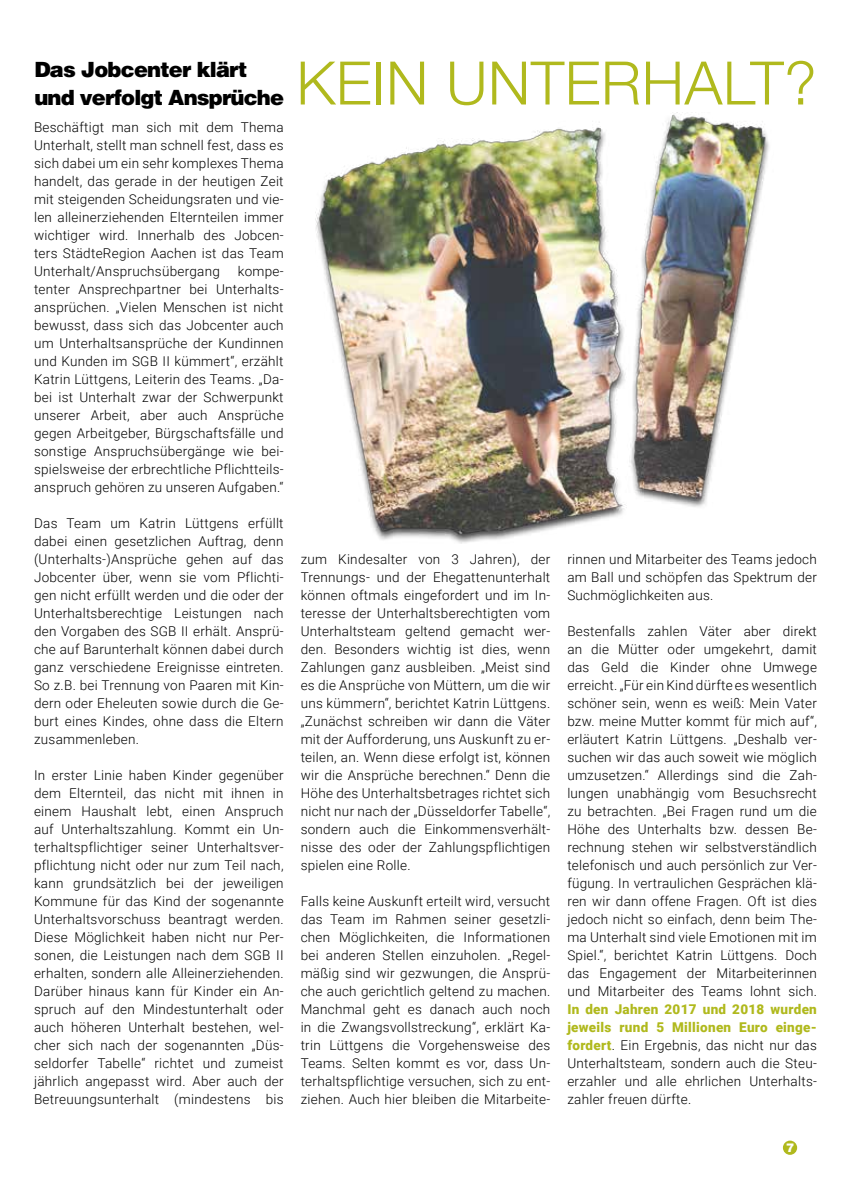
<style>
.page{position:relative;width:851px;height:1191px;background:#fff}
.page>*{position:absolute;margin:0;border:0;box-sizing:border-box;transform-origin:0 0}
.t1{font:300 60px "Helvetica Neue";letter-spacing:.01em;color:#b0b91d}
.t2{font:900 21px/27px "Helvetica";letter-spacing:-.04em;color:#000}
.t3{font:300 13.5px/18px "Roboto";letter-spacing:.02em;color:#000;text-align:justify}
.t4{font:900 12px "Helvetica";color:#fff}
.s1{font-weight:900;color:#b0b91d}
</style>
<div class="page">
<div style="left:782px;top:1140px;width:15px;height:14px;background:#b0b91d;border-radius:50%"></div>
<img style="left:315px;top:112px;width:454px;height:431px">
<h2 class="t2" style="left:34px;top:56px;width:251px">Das Jobcenter klärt und verfolgt Ansprüche</h2>
<h1 class="t1" style="left:296px;top:35px;width:521px">KEIN UNTERHALT?</h1>
<p class="t3" style="left:34px;top:117px;width:251px">Beschäftigt man sich mit dem Thema Unterhalt, stellt man schnell fest, dass es sich dabei um ein sehr komplexes Thema handelt, das gerade in der heutigen Zeit mit steigenden Scheidungsraten und vie&shy;len alleinerziehenden Elternteilen immer wichtiger wird. Innerhalb des Jobcen&shy;ters StädteRegion Aachen ist das Team Unterhalt/Anspruchsübergang</p>
<p class="t3" style="left:34px;top:261px;width:251px;text-indent:204px">kompe&shy;tenter Ansprechpartner bei Unterhalts&shy;ansprüchen. „Vielen Menschen ist nicht bewusst, dass sich das Jobcenter auch um Unterhaltsansprüche der Kundinnen und Kunden im SGB II kümmert“, erzählt Katrin Lüttgens, Leiterin des Teams. „Da&shy;bei ist Unterhalt zwar der Schwerpunkt unserer Arbeit, aber auch Ansprüche gegen Arbeitgeber, Bürgschaftsfälle und sonstige Anspruchsübergänge wie bei&shy;spielsweise der erbrechtliche Pflichtteils&shy;anspruch gehören zu unseren Aufgaben.“</p>
<p class="t3" style="left:34px;top:513px;width:251px">Das Team um Katrin Lüttgens erfüllt dabei einen gesetzlichen Auftrag, denn (Unterhalts-)Ansprüche gehen auf das Jobcenter über, wenn sie vom Pflichti&shy;gen nicht erfüllt werden und die oder der Unterhaltsberechtige Leistungen nach den Vorgaben des SGB II erhält. Ansprü&shy;che auf Barunterhalt können dabei durch ganz verschiedene Ereignisse eintreten.<br>So z.B. bei Trennung von Paaren mit Kin&shy;dern oder Eheleuten sowie durch die Ge&shy;burt eines Kindes, ohne dass die Eltern zusammenleben.</p>
<p class="t3" style="left:34px;top:765px;width:251px">In erster Linie haben Kinder gegenüber dem Elternteil, das nicht mit ihnen in einem Haushalt lebt, einen Anspruch auf Unterhaltszahlung. Kommt ein Un&shy;terhaltspflichtiger seiner Unterhaltsver&shy;pflichtung nicht oder nur zum Teil nach, kann grundsätzlich bei der jeweiligen Kommune für das Kind der sogenannte Unterhaltsvorschuss beantragt werden.<br>Diese Möglichkeit haben nicht nur Per&shy;sonen, die Leistungen nach dem SGB II erhalten, sondern alle Alleinerziehenden.<br>Darüber hinaus kann für Kinder ein An&shy;spruch auf den Mindestunterhalt oder auch höheren Unterhalt bestehen, wel&shy;cher sich nach der sogenannten „Düs&shy;seldorfer Tabelle“ richtet und zumeist jährlich angepasst wird. Aber auch der Betreuungsunterhalt (mindestens bis</p>
<p class="t3" style="left:300px;top:549px;width:251px">zum Kindesalter von 3 Jahren), der Trennungs- und der Ehegattenunterhalt können oftmals eingefordert und im In&shy;teresse der Unterhaltsberechtigten vom Unterhaltsteam geltend gemacht wer&shy;den. Besonders wichtig ist dies, wenn Zahlungen ganz ausbleiben. „Meist sind es die Ansprüche von Müttern, um die wir uns kümmern“, berichtet Katrin Lüttgens. „Zunächst schreiben wir dann die Väter mit der Aufforderung, uns Auskunft zu er&shy;teilen, an. Wenn diese erfolgt ist, können wir die Ansprüche berechnen.“ Denn die Höhe des Unterhaltsbetrages richtet sich nicht nur nach der „Düsseldorfer Tabelle“, sondern auch die Einkommensverhält&shy;nisse des oder der Zahlungspflichtigen spielen eine Rolle.</p>
<p class="t3" style="left:300px;top:891px;width:251px">Falls keine Auskunft erteilt wird, versucht das Team im Rahmen seiner gesetzli&shy;chen Möglichkeiten, die Informationen bei anderen Stellen einzuholen. „Regel&shy;mäßig sind wir gezwungen, die Ansprü&shy;che auch gerichtlich geltend zu machen.<br>Manchmal geht es danach auch noch in die Zwangsvollstreckung“, erklärt Ka&shy;trin Lüttgens die Vorgehensweise des Teams. Selten kommt es vor, dass Un&shy;terhaltspflichtige versuchen, sich zu ent&shy;ziehen. Auch hier bleiben die Mitarbeite-</p>
<p class="t3" style="left:567px;top:549px;width:251px">rinnen und Mitarbeiter des Teams jedoch am Ball und schöpfen das Spektrum der Suchmöglichkeiten aus.</p>
<p class="t3" style="left:567px;top:621px;width:251px">Bestenfalls zahlen Väter aber direkt an die Mütter oder umgekehrt, damit das Geld die Kinder ohne Umwege erreicht. „Für ein Kind dürfte es wesentlich schöner sein, wenn es weiß: Mein Vater bzw. meine Mutter kommt für mich auf“, erläutert Katrin Lüttgens. „Deshalb ver&shy;suchen wir das auch soweit wie möglich umzusetzen.“ Allerdings sind die Zah&shy;lungen unabhängig vom Besuchsrecht zu betrachten. „Bei Fragen rund um die Höhe des Unterhalts bzw. dessen Be&shy;rechnung stehen wir selbstverständlich telefonisch und auch persönlich zur Ver&shy;fügung. In vertraulichen Gesprächen klä&shy;ren wir dann offene Fragen. Oft ist dies jedoch nicht so einfach, denn beim The&shy;ma Unterhalt sind viele Emotionen mit im Spiel.“, berichtet Katrin Lüttgens. Doch das Engagement der Mitarbeiterinnen und Mitarbeiter des Teams lohnt sich.</p>
<p class="t3" style="left:567px;top:999px;width:251px"><span class="s1">In den Jahren 2017 und 2018 wurden jeweils rund 5 Millionen Euro einge&shy;fordert</span>. Ein Ergebnis, das nicht nur das Unterhaltsteam, sondern auch die Steu&shy;erzahler und alle ehrlichen Unterhalts&shy;zahler freuen dürfte.</p>
<p class="t4" style="left:785px;top:1140px;width:10px">7</p>
</div>
